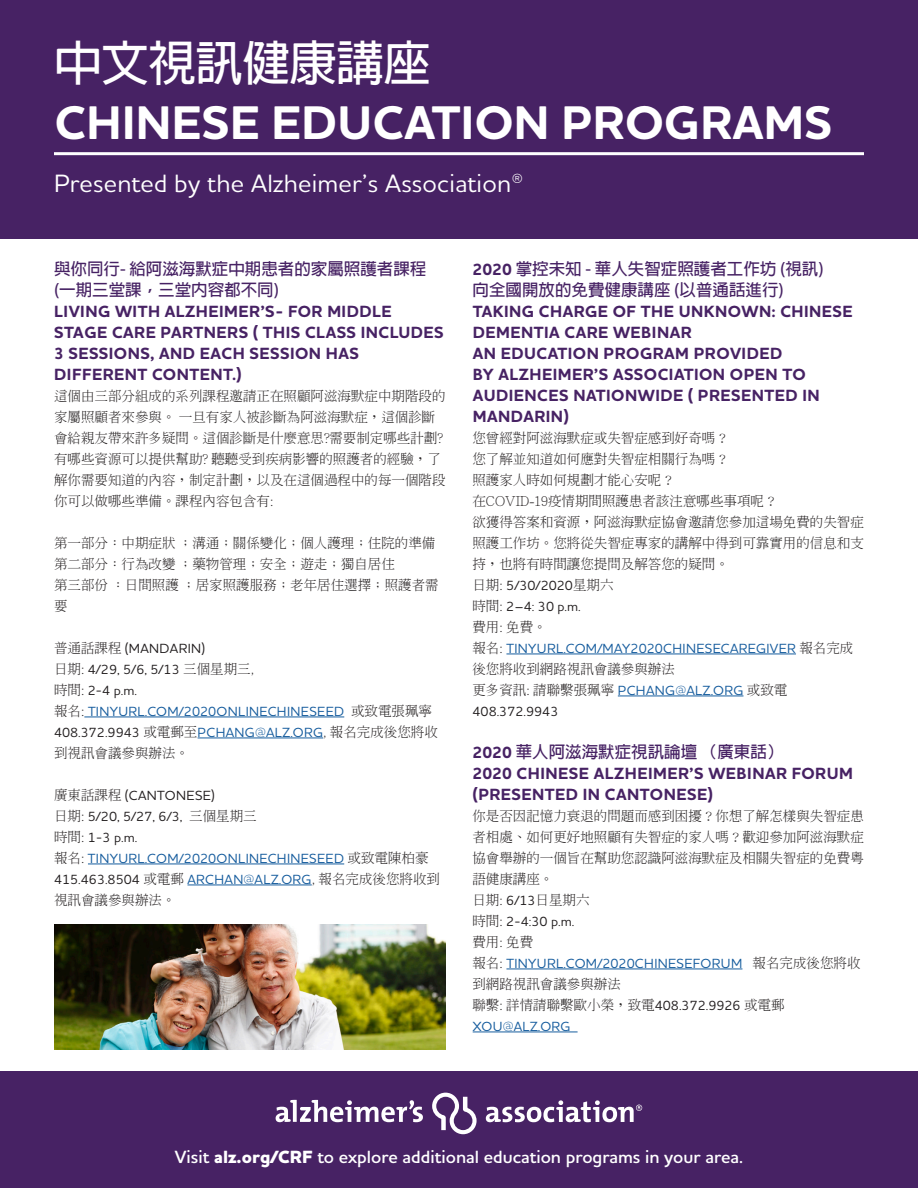
<style>
.page{position:relative;width:918px;height:1188px;background:#fff}
.page>*{position:absolute;margin:0;border:0;box-sizing:border-box;transform-origin:0 0}
.t1{font:700 48px/57.6px "Houschka Alt Pro";letter-spacing:.01em;color:#fff}
.t2{font:500 25.5px "Houschka Alt Pro";letter-spacing:.01em;color:#fff}
.t3{font:600 18px "Houschka Alt Pro";color:#fff}
.t4{font:700 16.5px/21px "Houschka Alt Pro";letter-spacing:.03em;color:#472264}
.t5{font:700 16.5px "Adobe Fan Heiti Std";color:#472264}
.t6{font:300 13.5px/21px "Adobe Ming Std";color:#231f20}
.t7{font:500 13.5px/21px "Houschka Alt Pro";letter-spacing:.03em;color:#175d9e}
.t8{font:500 13.5px "Houschka Alt Pro";letter-spacing:.03em;color:#231f20}
.s1{font-family:"Adobe Fan Heiti Std"}
.s2{font-family:"Adobe Ming Std";font-weight:300}
.s3{font-family:"Adobe Ming Std";font-weight:300;color:#231f20}
.s4{color:#231f20}
.s5{font-family:"Houschka Alt Pro"}
.s6{font-family:"Houschka Alt Pro";font-weight:500;color:#175d9e}
.s7{font-family:"Houschka Alt Pro";font-weight:500}
.s8{font-weight:800}
</style>
<div class="page">
<div style="left:0;top:0;width:918px;height:238px;background:#472264"></div>
<div style="left:0;top:1071px;width:918px;height:117px;background:#472264"></div>
<hr style="left:54px;top:152px;width:810px;height:3px;background:#fff">
<svg style="left:432px;top:1093px;width:45px;height:41px"></svg>
<svg style="left:276px;top:1100px;width:147px;height:22px"></svg>
<svg style="left:486px;top:1100px;width:156px;height:22px"></svg>
<hr style="left:84px;top:717px;width:260px;height:1px;background:#175d9e">
<hr style="left:198px;top:738px;width:125px;height:1px;background:#175d9e">
<hr style="left:88px;top:864px;width:256px;height:1px;background:#175d9e">
<hr style="left:187px;top:885px;width:125px;height:1px;background:#175d9e">
<hr style="left:506px;top:654px;width:290px;height:1px;background:#175d9e">
<hr style="left:618px;top:696px;width:125px;height:1px;background:#175d9e">
<hr style="left:506px;top:969px;width:236px;height:1px;background:#175d9e">
<hr style="left:473px;top:1032px;width:105px;height:1px;background:#175d9e">
<img style="left:54px;top:924px;width:391px;height:125px">
<p class="t1" style="left:54px;top:37px;width:780px"><span class="s1">中文視訊健康講座<br></span>CHINESE EDUCATION PROGRAMS</p>
<p class="t2" style="left:54px;top:167px;width:471px">Presented by the Alzheimer’s Association®</p>
<p class="t5" style="left:54px;top:259px;width:374px">與你同行- 給阿滋海默症中期患者的家屬照護者課程</p>
<p class="t5" style="left:54px;top:280px;width:227px">(一期三堂課，三堂內容都不同)</p>
<p class="t4" style="left:54px;top:301px;width:391px">LIVING WITH ALZHEIMER’S- FOR MIDDLE<br>STAGE CARE PARTNERS ( THIS CLASS INCLUDES<br>3 SESSIONS, AND EACH SESSION HAS<br>DIFFERENT CONTENT.)</p>
<p class="t6" style="left:54px;top:385px;width:393px">這個由三部分組成的系列課程邀請正在照顧阿滋海默症中期階段的家屬照顧者來參與。 一旦有家人被診斷為阿滋海默症，這個診斷會給親友帶來許多疑問。這個診斷是什麼意思?需要制定哪些計劃?有哪些資源可以提供幫助? 聽聽受到疾病影響的照護者的經驗，了解你需要知道的內容，制定計劃，以及在這個過程中的每一個階段你可以做哪些準備。課程內容包含有:</p>
<p class="t6" style="left:54px;top:532px;width:383px">第一部分：中期症狀 ；溝通；關係變化；個人護理；住院的準備</p>
<p class="t6" style="left:54px;top:553px;width:342px">第二部分：行為改變 ；藥物管理；安全；遊走；獨自居住</p>
<p class="t6" style="left:54px;top:574px;width:386px">第三部份 ：日間照護 ；居家照護服務；老年居住選擇；照護者需要</p>
<p class="t8" style="left:54px;top:639px;width:153px"><span class="s2">普通話課程</span> (MANDARIN)</p>
<p class="t8" style="left:54px;top:660px;width:202px"><span class="s2">日期:</span> 4/29, 5/6, 5/13 <span class="s2">三個星期三,</span></p>
<p class="t8" style="left:54px;top:681px;width:84px"><span class="s2">時間:</span> 2-4 p.m.</p>
<p class="t7" style="left:54px;top:700px;width:385px"><span class="s3">報名:</span> TINYURL.COM/2020ONLINECHINESEED <span class="s3">或致電張珮寧<br></span><span class="s4">408.372.9943</span> <span class="s3">或電郵至</span>PCHANG@ALZ.ORG<span class="s3">, 報名完成後您將收到視訊會議參與辦法。</span></p>
<p class="t8" style="left:54px;top:786px;width:162px"><span class="s2">廣東話課程</span> (CANTONESE)</p>
<p class="t8" style="left:54px;top:807px;width:204px"><span class="s2">日期:</span> 5/20, 5/27, 6/3, <span class="s2">三個星期三</span></p>
<p class="t8" style="left:54px;top:828px;width:85px"><span class="s2">時間:</span> 1-3 p.m.</p>
<p class="t7" style="left:54px;top:847px;width:388px"><span class="s3">報名:</span> TINYURL.COM/2020ONLINECHINESEED <span class="s3">或致電陳柏豪<br></span><span class="s4">415.463.8504</span> <span class="s3">或電郵</span> ARCHAN@ALZ.ORG<span class="s3">, 報名完成後您將收到視訊會議參與辦法。</span></p>
<p class="t5" style="left:472px;top:259px;width:353px"><span class="s5">2020</span> 掌控未知 - 華人失智症照護者工作坊 (視訊)</p>
<p class="t5" style="left:472px;top:280px;width:313px">向全國開放的免費健康講座 (以普通話進行)</p>
<p class="t4" style="left:473px;top:301px;width:382px">TAKING CHARGE OF THE UNKNOWN: CHINESE<br>DEMENTIA CARE WEBINAR</p>
<p class="t4" style="left:473px;top:343px;width:349px">AN EDUCATION PROGRAM PROVIDED<br>BY ALZHEIMER’S ASSOCIATION OPEN TO<br>AUDIENCES NATIONWIDE ( PRESENTED IN<br>MANDARIN)</p>
<p class="t6" style="left:472px;top:427px;width:258px">您曾經對阿滋海默症或失智症感到好奇嗎？</p>
<p class="t6" style="left:472px;top:448px;width:258px">您了解並知道如何應對失智症相關行為嗎？</p>
<p class="t6" style="left:472px;top:469px;width:204px">照護家人時如何規劃才能心安呢？</p>
<p class="t6" style="left:472px;top:490px;width:307px">在COVID-19疫情期間照護患者該注意哪些事項呢？</p>
<p class="t6" style="left:472px;top:511px;width:393px;text-align:justify">欲獲得答案和資源，阿滋海默症協會邀請您參加這場免費的失智症照護工作坊。您將從失智症專家的講解中得到可靠實用的信息和支持，也將有時間讓您提問及解答您的疑問。</p>
<p class="t8" style="left:472px;top:576px;width:143px"><span class="s2">日期:</span> 5/30/2020<span class="s2">星期六</span></p>
<p class="t8" style="left:472px;top:597px;width:110px"><span class="s2">時間:</span> 2–4: 30 p.m.</p>
<p class="t6" style="left:472px;top:616px;width:76px">費用: 免費。</p>
<p class="t7" style="left:472px;top:637px;width:382px"><span class="s3">報名:</span> TINYURL.COM/MAY2020CHINESECAREGIVER <span class="s3">報名完成後您將收到網路視訊會議參與辦法</span></p>
<p class="t6" style="left:472px;top:679px;width:316px">更多資訊: 請聯繫張珮寧 <span class="s6">PCHANG@ALZ.ORG</span> 或致電<br><span class="s7">408.372.9943</span></p>
<p class="t5" style="left:472px;top:742px;width:312px"><span class="s5">2020</span> 華人阿滋海默症視訊論壇 （廣東話）</p>
<p class="t4" style="left:472px;top:763px;width:382px">2020 CHINESE ALZHEIMER’S WEBINAR FORUM (PRESENTED IN CANTONESE)</p>
<p class="t6" style="left:472px;top:805px;width:393px;text-align:justify">你是否因記憶力衰退的問題而感到困擾？你想了解怎樣與失智症患者相處、如何更好地照顧有失智症的家人嗎？歡迎參加阿滋海默症協會舉辦的一個旨在幫助您認識阿滋海默症及相關失智症的免費粵語健康講座。</p>
<p class="t6" style="left:472px;top:889px;width:119px">日期: <span class="s7">6/13</span>日星期六</p>
<p class="t8" style="left:472px;top:912px;width:103px"><span class="s2">時間:</span> 2-4:30 p.m.</p>
<p class="t6" style="left:472px;top:931px;width:62px">費用: 免費</p>
<p class="t7" style="left:472px;top:952px;width:390px"><span class="s3">報名:</span> TINYURL.COM/2020CHINESEFORUM <span class="s3">報名完成後您將收到網路視訊會議參與辦法</span></p>
<p class="t6" style="left:472px;top:994px;width:314px">聯繫: 詳情請聯繫歐小榮，致電<span class="s7">408.372.9926</span> 或電郵<br><span class="s6">XOU@ALZ.ORG</span></p>
<p class="t3" style="left:175px;top:1146px;width:570px">Visit <span class="s8">alz.org/CRF</span> to explore additional education programs in your area.</p>
</div>
